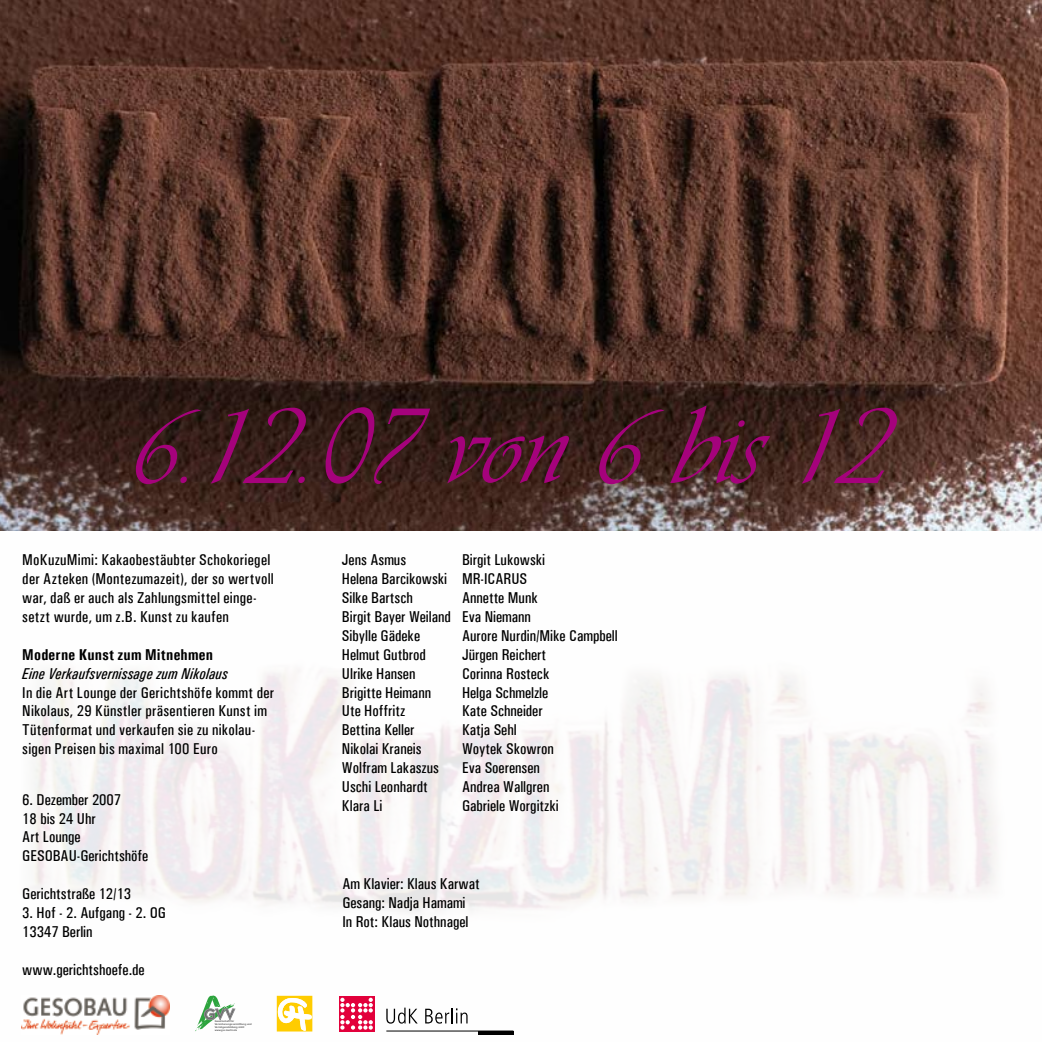
<style>
.page{position:relative;width:1042px;height:1042px;background:#fff}
.page>*{position:absolute;margin:0;border:0;box-sizing:border-box;transform-origin:0 0}
.t1{font:115.5px "Vivaldii";color:#a5027c}
.t2{font:500 15.75px/18.9px "Univers Condensed";color:#000}
.t3{font:500 15.75px/18.9px "Univers Condensed";letter-spacing:.02em;color:#000}
.t4{font:italic 500 15.75px "Univers Condensed";letter-spacing:.01em;color:#000}
.t5{font:700 15.75px "Univers Condensed";letter-spacing:.015em;color:#000}
.t6{font:700 2.62px/2.8px "Arial";color:#5c5c5c}
</style>
<div class="page">
<img style="left:21px;top:669px;width:975px;height:366px">
<img style="left:0;top:0;width:1041px;height:531px">
<svg style="left:277px;top:996px;width:35px;height:35px"></svg>
<svg style="left:195px;top:995px;width:40px;height:36px"></svg>
<img style="left:22px;top:995px;width:148px;height:39px">
<hr style="left:478px;top:1031px;width:35px;height:3px;background:#000">
<svg style="left:386px;top:1007px;width:32px;height:16px"></svg>
<svg style="left:425px;top:1007px;width:42px;height:16px"></svg>
<hr style="left:386px;top:1030px;width:127px;height:1px;background:#000">
<svg style="left:339px;top:996px;width:35px;height:35px"></svg>
<svg style="left:340px;top:997px;width:33px;height:32px"></svg>
<h1 class="t1" style="left:131px;top:379px;width:760px">6.12.07 von 6 bis 12</h1>
<p class="t3" style="left:22px;top:550px;width:253px">MoKuzuMimi: Kakaobestäubter Schokoriegel der Azteken (Montezumazeit), der so wertvoll war, daß er auch als Zahlungsmittel einge&shy;setzt wurde, um z.B. Kunst zu kaufen</p>
<p class="t5" style="left:22px;top:645px;width:192px">Moderne Kunst zum Mitnehmen</p>
<p class="t4" style="left:22px;top:664px;width:207px">Eine Verkaufsvernissage zum Nikolaus</p>
<p class="t3" style="left:22px;top:682px;width:253px">In die Art Lounge der Gerichtshöfe kommt der Nikolaus, 29 Künstler präsentieren Kunst im Tütenformat und verkaufen sie zu nikolau&shy;sigen Preisen bis maximal 100 Euro</p>
<p class="t2" style="left:22px;top:789px;width:128px">6. Dezember 2007<br>18 bis 24 Uhr<br>Art Lounge<br>GESOBAU-Gerichtshöfe</p>
<p class="t2" style="left:22px;top:884px;width:110px">Gerichtstraße 12/13</p>
<p class="t2" style="left:22px;top:903px;width:145px">3. Hof - 2. Aufgang - 2. OG<br>13347 Berlin</p>
<p class="t2" style="left:22px;top:959px;width:124px">www.gerichtshoefe.de</p>
<p class="t6" style="left:215px;top:1020px;width:39px">Gesellschaft für<br>Versicherungsvermittlung und<br>Vermögensbildung mbH</p>
<p class="t6" style="left:215px;top:1029px;width:24px">www.gvv-berlin.de</p>
<p class="t2" style="left:342px;top:550px;width:110px">Jens Asmus<br>Helena Barcikowski<br>Silke Bartsch<br>Birgit Bayer Weiland<br>Sibylle Gädeke<br>Helmut Gutbrod<br>Ulrike Hansen<br>Brigitte Heimann<br>Ute Hoffritz<br>Bettina Keller<br>Nikolai Kraneis<br>Wolfram Lakaszus<br>Uschi Leonhardt<br>Klara Li</p>
<p class="t2" style="left:462px;top:550px;width:157px">Birgit Lukowski<br>MR-ICARUS<br>Annette Munk<br>Eva Niemann<br>Aurore Nurdin/Mike Campbell<br>Jürgen Reichert<br>Corinna Rosteck<br>Helga Schmelzle<br>Kate Schneider<br>Katja Sehl<br>Woytek Skowron<br>Eva Soerensen<br>Andrea Wallgren<br>Gabriele Worgitzki</p>
<p class="t2" style="left:342px;top:874px;width:139px">Am Klavier: Klaus Karwat<br>Gesang: Nadja Hamami<br>In Rot: Klaus Nothnagel</p>
</div>
